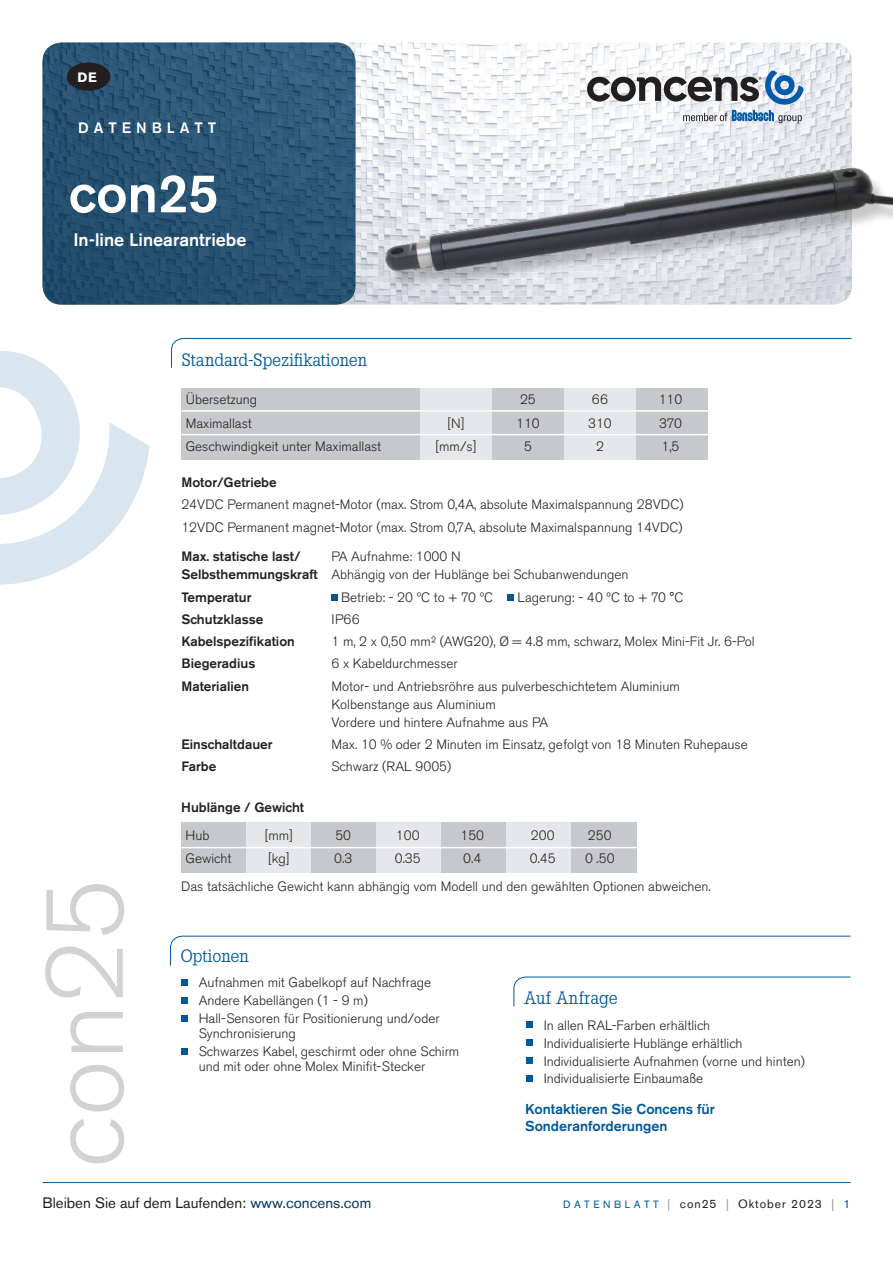
<style>
.page{position:relative;width:893px;height:1263px;background:#fff}
.page>*{position:absolute;margin:0;border:0;box-sizing:border-box;transform-origin:0 0}
.t1{font:300 108px "Akzidenz Grotesk BE";color:#d1d2d4}
.t2{font:500 54px "Akzidenz Grotesk BE";color:#fff}
.t3{font:18px "Slab Tall X";color:#015899}
.t4{font:500 18px "Akzidenz Grotesk BE";color:#fff}
.t5{font:18px "Slab Tall X";letter-spacing:.02em;color:#015899}
.t6{font:15px "Akzidenz Grotesk BE";color:#231f20}
.t7{font:500 15px "Akzidenz Grotesk BE";color:#fff}
.t8{font:500 14.25px/16.5px "Akzidenz Grotesk BE";color:#015899}
.t9{font:700 13.65px "Arial";color:#fff}
.t10{font:300 13.5px/18px "Akzidenz Grotesk BE";color:#231f20}
.t11{font:500 13.5px "Akzidenz Grotesk BE";color:#231f20}
.t12{font:700 13.5px "Akzidenz Grotesk BE";color:#fff}
.t13{font:12px "Akzidenz Grotesk BE";letter-spacing:.08em;color:#231f20}
.s1{font-weight:500}
.s2{color:#003262}
.s3{font-size:10.5px;color:#015899}
.s4{color:#95979a}
.s5{color:#015899}
</style>
<div class="page">
<div style="left:182px;top:823px;width:65px;height:50px;background:#c7c8ca"></div>
<div style="left:247px;top:823px;width:65px;height:50px;background:#e6e7e9"></div>
<div style="left:311px;top:823px;width:66px;height:50px;background:#c7c8ca"></div>
<div style="left:376px;top:823px;width:66px;height:50px;background:#e6e7e9"></div>
<div style="left:441px;top:823px;width:66px;height:50px;background:#c7c8ca"></div>
<div style="left:506px;top:823px;width:66px;height:50px;background:#e6e7e9"></div>
<div style="left:571px;top:823px;width:65px;height:50px;background:#c7c8ca"></div>
<div style="left:182px;top:388px;width:238px;height:72px;background:#c7c8ca"></div>
<div style="left:420px;top:388px;width:72px;height:72px;background:#e6e7e9"></div>
<div style="left:492px;top:388px;width:72px;height:72px;background:#c7c8ca"></div>
<div style="left:564px;top:388px;width:72px;height:72px;background:#e6e7e9"></div>
<div style="left:636px;top:388px;width:71px;height:72px;background:#c7c8ca"></div>
<svg style="left:170px;top:935px;width:681px;height:31px"></svg>
<div style="left:331px;top:594px;width:7px;height:6px;background:#015899"></div>
<svg style="left:508px;top:594px;width:6px;height:6px"></svg>
<img style="left:355px;top:43px;width:497px;height:21px">
<svg style="left:43px;top:43px;width:312px;height:262px;background:#285272"></svg>
<div style="left:67px;top:63px;width:43px;height:27px;background:#242529;border-radius:50%"></div>
<hr style="left:181px;top:410px;width:576px;height:2px;background:#fff">
<hr style="left:181px;top:434px;width:576px;height:1px;background:#fff">
<hr style="left:181px;top:847px;width:613px;height:1px;background:#fff">
<svg style="left:182px;top:979px;width:6px;height:6px"></svg>
<svg style="left:182px;top:997px;width:6px;height:6px"></svg>
<svg style="left:182px;top:1015px;width:6px;height:6px"></svg>
<svg style="left:182px;top:1048px;width:6px;height:6px"></svg>
<svg style="left:171px;top:338px;width:87px;height:30px"></svg>
<img style="left:258px;top:64px;width:635px;height:275px">
<hr style="left:43px;top:1182px;width:807px;height:1px;background:#015899">
<svg style="left:0;top:351px;width:149px;height:234px"></svg>
<svg style="left:513px;top:976px;width:338px;height:31px"></svg>
<svg style="left:587px;top:71px;width:216px;height:52px"></svg>
<svg style="left:527px;top:1022px;width:6px;height:6px"></svg>
<svg style="left:527px;top:1040px;width:6px;height:6px"></svg>
<svg style="left:527px;top:1058px;width:6px;height:6px"></svg>
<svg style="left:527px;top:1076px;width:6px;height:6px"></svg>
<div style="left:67px;top:63px;width:43px;height:28px;background:#231f20;border-radius:50%"></div>
<p class="t9" style="left:78px;top:68px;width:22px">GB</p>
<p class="t12" style="left:77px;top:69px;width:21px">DE</p>
<p class="t7" style="left:78px;top:119px;width:140px">D A T E N B L A T T</p>
<p class="t2" style="left:69px;top:160px;width:151px">con25</p>
<p class="t4" style="left:73px;top:229px;width:175px">In-line Linearantriebe</p>
<p class="t3" style="left:182px;top:349px;width:187px">Standard-Spezifikationen</p>
<p class="t10" style="left:186px;top:390px;width:73px">Übersetzung</p>
<p class="t10" style="left:520px;top:390px;width:17px">25</p>
<p class="t10" style="left:592px;top:390px;width:18px">66</p>
<p class="t10" style="left:659px;top:390px;width:25px">110</p>
<p class="t10" style="left:186px;top:414px;width:68px">Maximallast</p>
<p class="t10" style="left:447px;top:414px;width:18px">[N]</p>
<p class="t10" style="left:516px;top:414px;width:25px">110</p>
<p class="t10" style="left:588px;top:414px;width:25px">310</p>
<p class="t10" style="left:659px;top:414px;width:24px">370</p>
<p class="t10" style="left:186px;top:438px;width:197px">Geschwindigkeit unter Maximallast</p>
<p class="t10" style="left:436px;top:438px;width:42px">[mm/s]</p>
<p class="t10" style="left:524px;top:438px;width:9px">5</p>
<p class="t10" style="left:596px;top:438px;width:9px">2</p>
<p class="t10" style="left:661px;top:438px;width:19px">1,5</p>
<p class="t11" style="left:181px;top:474px;width:97px">Motor/Getriebe</p>
<p class="t10" style="left:181px;top:496px;width:504px">24VDC Permanent magnet-Motor (max. Strom 0,4A, absolute Maximalspannung 28VDC)</p>
<p class="t10" style="left:181px;top:518px;width:503px">12VDC Permanent magnet-Motor (max. Strom 0,7A, absolute Maximalspannung 14VDC)</p>
<p class="t1" style="left:25px;top:1168px;width:292px;rotate:-90deg">con25</p>
<p class="t10" style="left:181px;top:548px;width:449px;text-indent:150px">PA Aufnahme: 1000 N<br><span class="s1">Selbsthemmungskraft</span> Abhängig von der Hublänge bei Schubanwendungen</p>
<p class="t11" style="left:181px;top:589px;width:72px">Temperatur</p>
<p class="t10" style="left:341px;top:588px;width:153px">Betrieb: - 20 ºC to + 70 ºC</p>
<p class="t10" style="left:518px;top:588px;width:167px">Lagerung: - 40 ºC to + 70 °C</p>
<p class="t11" style="left:181px;top:611px;width:83px">Schutzklasse</p>
<p class="t10" style="left:331px;top:610px;width:30px">IP66</p>
<p class="t11" style="left:181px;top:633px;width:115px">Kabelspezifikation</p>
<p class="t10" style="left:331px;top:633px;width:425px">1 m, 2 x 0,50 mm² (AWG20), Ø = 4.8 mm, schwarz, Molex Mini-Fit Jr. 6-Pol</p>
<p class="t11" style="left:181px;top:655px;width:75px">Biegeradius</p>
<p class="t10" style="left:331px;top:655px;width:128px">6 x Kabeldurchmesser</p>
<p class="t11" style="left:181px;top:678px;width:69px">Materialien</p>
<p class="t10" style="left:331px;top:677px;width:350px">Motor- und Antriebsröhre aus pulverbeschichtetem Aluminium<br>Kolbenstange aus Aluminium<br>Vordere und hintere Aufnahme aus PA</p>
<p class="t11" style="left:181px;top:736px;width:93px">Einschaltdauer</p>
<p class="t10" style="left:331px;top:735px;width:418px">Max. 10 % oder 2 Minuten im Einsatz, gefolgt von 18 Minuten Ruhepause</p>
<p class="t11" style="left:181px;top:758px;width:36px">Farbe</p>
<p class="t10" style="left:331px;top:758px;width:121px">Schwarz (RAL 9005)</p>
<p class="t11" style="left:181px;top:548px;width:121px">Max. statische last/</p>
<p class="t11" style="left:181px;top:799px;width:124px">Hublänge / Gewicht</p>
<p class="t10" style="left:186px;top:826px;width:25px">Hub</p>
<p class="t10" style="left:265px;top:826px;width:30px">[mm]</p>
<p class="t10" style="left:335px;top:826px;width:17px">50</p>
<p class="t10" style="left:396px;top:826px;width:25px">100</p>
<p class="t10" style="left:460px;top:826px;width:25px">150</p>
<p class="t10" style="left:531px;top:826px;width:25px">200</p>
<p class="t10" style="left:588px;top:826px;width:25px">250</p>
<p class="t10" style="left:186px;top:850px;width:47px">Gewicht</p>
<p class="t10" style="left:268px;top:850px;width:23px">[kg]</p>
<p class="t10" style="left:334px;top:850px;width:19px">0.3</p>
<p class="t10" style="left:395px;top:850px;width:27px">0.35</p>
<p class="t10" style="left:463px;top:850px;width:19px">0.4</p>
<p class="t10" style="left:530px;top:850px;width:27px">0.45</p>
<p class="t10" style="left:585px;top:850px;width:31px">0 .50</p>
<p class="t10" style="left:181px;top:877px;width:531px">Das tatsächliche Gewicht kann abhängig vom Modell und den gewählten Optionen abweichen.</p>
<p class="t3" style="left:180px;top:946px;width:70px">Optionen</p>
<p class="t10" style="left:199px;top:973px;width:234px">Aufnahmen mit Gabelkopf auf Nachfrage</p>
<p class="t10" style="left:199px;top:991px;width:171px">Andere Kabellängen (1 - 9 m)</p>
<p class="t10" style="left:199px;top:1011px;width:242px;line-height:15px">Hall-Sensoren für Positionierung und/oder<br>Synchronisierung</p>
<p class="t10" style="left:199px;top:1044px;width:262px;line-height:15px">Schwarzes Kabel, geschirmt oder ohne Schirm und mit oder ohne Molex Minifit-Stecker</p>
<p class="t5" style="left:525px;top:987px;width:94px">Auf Anfrage</p>
<p class="t10" style="left:544px;top:1016px;width:168px">In allen RAL-Farben erhältlich</p>
<p class="t10" style="left:544px;top:1034px;width:200px">Individualisierte Hublänge erhältlich</p>
<p class="t10" style="left:544px;top:1052px;width:263px">Individualisierte Aufnahmen (vorne und hinten)</p>
<p class="t10" style="left:544px;top:1070px;width:161px">Individualisierte Einbaumaße</p>
<p class="t8" style="left:525px;top:1101px;width:191px">Kontaktieren Sie Concens für<br>Sonderanforderungen</p>
<p class="t6" style="left:43px;top:1194px;width:330px">Bleiben Sie auf dem Laufenden: <span class="s2">www.concens.com</span></p>
<p class="t13" style="left:563px;top:1197px;width:289px"><span class="s3">D A T E N B L A T T</span> <span class="s4">|</span> con25 <span class="s4">|</span> Oktober 2023 <span class="s4">|</span> <span class="s5">1</span></p>
</div>
